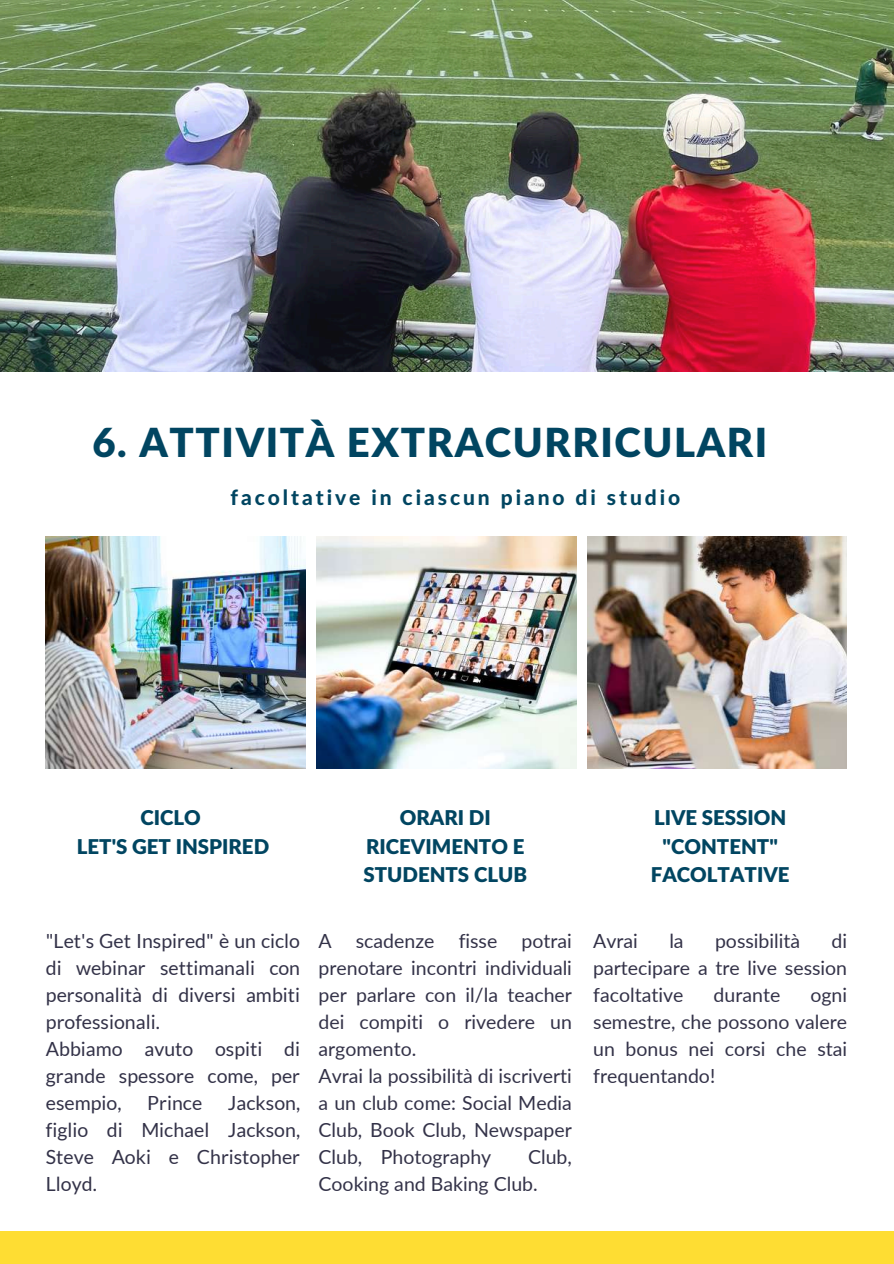
<style>
.page{position:relative;width:894px;height:1264px;background:#fff}
.page>*{position:absolute;margin:0;border:0;box-sizing:border-box;transform-origin:0 0}
.t1{font:900 40.05px "Lato Latin";letter-spacing:.04em;color:#014561}
.t2{font:800 21px "Lato Latin";letter-spacing:.14em;color:#014561}
.t3{font:900 20.4px/28.2px "Lato Latin";color:#014561;text-align:center}
.t4{font:19.5px/27px "Lato";color:#333248}
</style>
<div class="page">
<img style="left:45px;top:537px;width:260px;height:231px">
<img style="left:587px;top:537px;width:259px;height:231px">
<img style="left:316px;top:537px;width:260px;height:231px">
<img style="left:0;top:0;width:893px;height:372px">
<div style="left:0;top:1231px;width:893px;height:32px;background:#fedd33"></div>
<h1 class="t1" style="left:92px;top:425px;width:676px">6. ATTIVITÀ EXTRACURRICULARI</h1>
<p class="t2" style="left:230px;top:488px;width:451px">facoltative in ciascun piano di studio</p>
<p class="t3" style="left:77px;top:805px;width:194px">CICLO<br>LET'S GET INSPIRED</p>
<p class="t3" style="left:363px;top:805px;width:165px">ORARI DI<br>RICEVIMENTO E<br>STUDENTS CLUB</p>
<p class="t4" style="left:46px;top:927px;width:256px">"Let's Get Inspired" è un ciclo di webinar settimanali con personalità di diversi ambiti professionali.<br>Abbiamo avuto ospiti di grande spessore come, per esempio,</p>
<p class="t4" style="left:46px;top:1089px;width:256px;text-align:justify;text-indent:182px">Jackson, figlio di Michael Jackson, Steve Aoki e Christopher Lloyd.</p>
<p class="t4" style="left:147px;top:1089px;width:56px">Prince</p>
<p class="t4" style="left:318px;top:927px;width:255px">A scadenze fisse potrai prenotare incontri individuali per parlare con il/la teacher dei compiti o rivedere un argomento.<br>Avrai la possibilità di iscriverti a un club come: Social Media<br>Club, Book Club, Newspaper<br>Club, Photography</p>
<p class="t4" style="left:318px;top:1143px;width:255px;text-indent:209px">Club,<br>Cooking and Baking Club.</p>
<p class="t3" style="left:650px;top:805px;width:140px">LIVE SESSION "CONTENT"<br>FACOLTATIVE</p>
<p class="t4" style="left:593px;top:927px;width:46px">Avrai</p>
<p class="t4" style="left:669px;top:927px;width:16px">la</p>
<p class="t4" style="left:714px;top:927px;width:87px">possibilità</p>
<p class="t4" style="left:593px;top:927px;width:255px;text-align:justify;text-indent:238px">di partecipare a tre live session facoltative</p>
<p class="t4" style="left:713px;top:981px;width:68px">durante</p>
<p class="t4" style="left:593px;top:981px;width:255px;text-align:justify;text-indent:217px">ogni semestre, che possono valere un bonus nei corsi che stai frequentando!</p>
</div>
